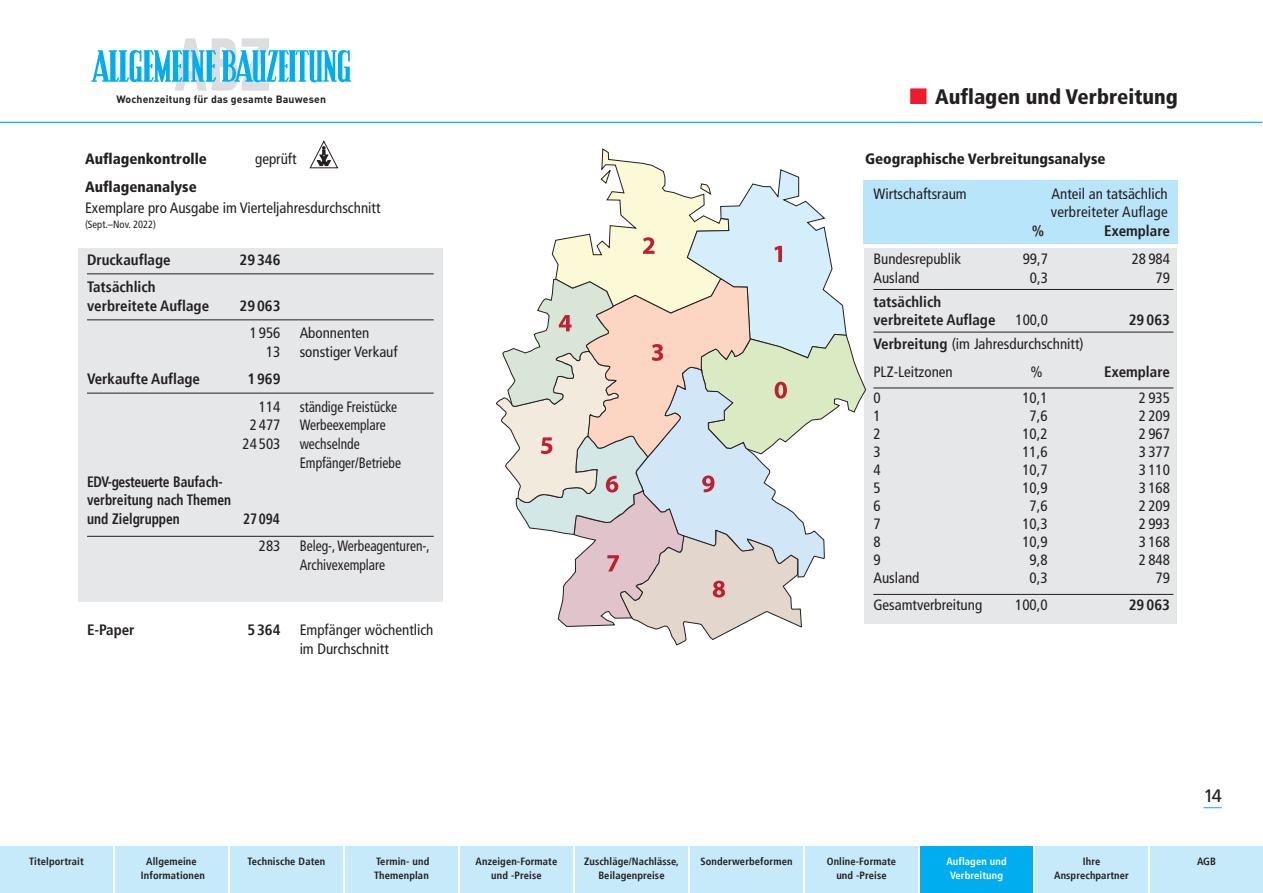
<style>
.page{position:relative;width:1263px;height:893px;background:#fff}
.page>*{position:absolute;margin:0;border:0;box-sizing:border-box;transform-origin:0 0}
.t1{font:900 condensed 21px "Frutiger";color:#231f20}
.t2{font:18px "Frutiger";color:#231f20}
.t3{font:condensed 15px/18px "Frutiger";color:#231f20}
.t4{font:700 condensed 15px/18.8px "Frutiger";color:#231f20}
.t5{font:condensed 15px/18.8px "Frutiger";color:#231f20;scale:.9 1}
.t6{font:900 condensed 15px "Frutiger";color:#231f20}
.t7{font:700 condensed 15px/18.8px "Frutiger";color:#231f20;scale:.9 1}
.t8{font:700 condensed 10.5px/13.5px "Frutiger";letter-spacing:.01em;color:#231f20;text-align:center}
.t9{font:10.5px "DIN Bold Alternate";letter-spacing:.015em;color:#231f20}
.t10{font:700 condensed 10.5px/13.5px "Frutiger";letter-spacing:.01em;color:#fff;text-align:center}
.t11{font:condensed 10.5px "Frutiger";color:#231f20}
.s1{color:#ee1b2d}
.s2{font-weight:700}
</style>
<div class="page">
<div style="left:0;top:846px;width:113px;height:47px;background:#c6eafa"></div>
<div style="left:115px;top:846px;width:113px;height:47px;background:#c6eafa"></div>
<div style="left:230px;top:846px;width:113px;height:47px;background:#c6eafa"></div>
<div style="left:345px;top:846px;width:113px;height:47px;background:#c6eafa"></div>
<div style="left:460px;top:846px;width:113px;height:47px;background:#c6eafa"></div>
<div style="left:575px;top:846px;width:113px;height:47px;background:#c6eafa"></div>
<div style="left:690px;top:846px;width:113px;height:47px;background:#c6eafa"></div>
<div style="left:805px;top:846px;width:113px;height:47px;background:#c6eafa"></div>
<div style="left:920px;top:846px;width:113px;height:47px;background:#00aeef"></div>
<div style="left:1035px;top:846px;width:113px;height:47px;background:#c6eafa"></div>
<div style="left:1150px;top:846px;width:113px;height:47px;background:#c6eafa"></div>
<div style="left:78px;top:248px;width:364px;height:353px;background:#e6e7e9"></div>
<div style="left:863px;top:248px;width:313px;height:376px;background:#e6e7e9"></div>
<div style="left:863px;top:180px;width:315px;height:64px;background:#b9e5fa"></div>
<svg style="left:1203px;top:807px;width:19px;height:1px"></svg>
<hr style="left:0;top:122px;width:1262px;height:1px;background:#00aeef">
<svg style="left:309px;top:140px;width:30px;height:29px"></svg>
<svg style="left:496px;top:148px;width:370px;height:498px"></svg>
<svg style="left:91px;top:38px;width:260px;height:53px"></svg>
<hr style="left:873px;top:289px;width:300px;height:1px;background:#231f20">
<hr style="left:873px;top:332px;width:300px;height:1px;background:#231f20">
<hr style="left:873px;top:388px;width:300px;height:1px;background:#231f20">
<hr style="left:873px;top:594px;width:300px;height:1px;background:#231f20">
<hr style="left:87px;top:274px;width:347px;height:1px;background:#231f20">
<hr style="left:87px;top:320px;width:347px;height:1px;background:#231f20">
<hr style="left:87px;top:393px;width:347px;height:1px;background:#231f20">
<hr style="left:87px;top:536px;width:347px;height:1px;background:#231f20">
<p class="t9" style="left:116px;top:95px;width:211px">Wochenzeitung für das gesamte Bauwesen</p>
<h1 class="t1" style="left:909px;top:88px;width:270px"><span class="s1">■</span> Auflagen und Verbreitung</h1>
<p class="t6" style="left:85px;top:153px;width:123px">Auflagenkontrolle</p>
<p class="t3" style="left:255px;top:151px;width:43px">geprüft</p>
<p class="t6" style="left:865px;top:153px;width:242px">Geographische Verbreitungsanalyse</p>
<p class="t6" style="left:85px;top:180px;width:113px">Auflagenanalyse</p>
<p class="t3" style="left:873px;top:186px;width:95px">Wirtschaftsraum</p>
<p class="t3" style="left:1051px;top:186px;width:118px">Anteil an tatsächlich verbreiteter Auflage</p>
<p class="t4" style="left:1032px;top:223px;width:14px">%</p>
<p class="t4" style="left:1104px;top:223px;width:67px">Exemplare</p>
<p class="t3" style="left:873px;top:251px;width:89px">Bundesrepublik</p>
<p class="t3" style="left:1023px;top:251px;width:27px">99,7</p>
<p class="t3" style="left:1132px;top:251px;width:40px">28 984</p>
<p class="t3" style="left:873px;top:270px;width:48px">Ausland</p>
<p class="t3" style="left:1030px;top:270px;width:19px">0,3</p>
<p class="t3" style="left:1155px;top:270px;width:16px">79</p>
<p class="t4" style="left:873px;top:294px;width:124px">tatsächlich verbreitete Auflage</p>
<p class="t3" style="left:85px;top:200px;width:297px">Exemplare pro Ausgabe im Vierteljahres durch schnitt</p>
<p class="t11" style="left:85px;top:220px;width:73px">(Sept.–Nov. 2022)</p>
<p class="t4" style="left:87px;top:252px;width:85px">Druckauflage</p>
<p class="t4" style="left:240px;top:252px;width:42px">29 346</p>
<p class="t4" style="left:87px;top:279px;width:124px">Tatsächlich verbreitete Auflage</p>
<p class="t4" style="left:240px;top:298px;width:42px">29 063</p>
<p class="t3" style="left:250px;top:325px;width:32px">1 956</p>
<p class="t3" style="left:300px;top:325px;width:71px">Abonnenten</p>
<p class="t3" style="left:266px;top:344px;width:16px">13</p>
<p class="t3" style="left:300px;top:344px;width:100px">sonstiger Verkauf</p>
<p class="t3" style="left:1015px;top:312px;width:34px">100,0</p>
<p class="t4" style="left:1129px;top:312px;width:43px">29 063</p>
<p class="t3" style="left:873px;top:332px;width:212px;line-height:27.3px"><span class="s2">Verbreitung</span> (im Jahresdurchschnitt)<br>PLZ-Leitzonen</p>
<p class="t3" style="left:1031px;top:364px;width:14px">%</p>
<p class="t4" style="left:1104px;top:364px;width:67px">Exemplare</p>
<p class="t4" style="left:87px;top:371px;width:115px">Verkaufte Auflage</p>
<p class="t4" style="left:247px;top:371px;width:35px">1 969</p>
<p class="t3" style="left:259px;top:399px;width:23px">114</p>
<p class="t5" style="left:300px;top:398px;width:110px">ständige Freistücke</p>
<p class="t3" style="left:250px;top:417px;width:32px">2 477</p>
<p class="t5" style="left:300px;top:417px;width:97px">Werbeexemplare</p>
<p class="t3" style="left:243px;top:436px;width:39px">24 503</p>
<p class="t5" style="left:300px;top:436px;width:114px">wechselnde<br>Empfänger/Betriebe</p>
<p class="t7" style="left:87px;top:474px;width:162px">EDV-gesteuerte Baufach&shy;verbreitung nach Themen und Zielgruppen</p>
<p class="t3" style="left:873px;top:390px;width:9px">0</p>
<p class="t3" style="left:1022px;top:390px;width:27px">10,1</p>
<p class="t3" style="left:1139px;top:390px;width:33px">2 935</p>
<p class="t3" style="left:873px;top:408px;width:9px">1</p>
<p class="t3" style="left:1029px;top:408px;width:19px">7,6</p>
<p class="t3" style="left:1139px;top:408px;width:33px">2 209</p>
<p class="t3" style="left:873px;top:426px;width:9px">2</p>
<p class="t3" style="left:1022px;top:426px;width:27px">10,2</p>
<p class="t3" style="left:1139px;top:426px;width:33px">2 967</p>
<p class="t3" style="left:873px;top:444px;width:9px">3</p>
<p class="t3" style="left:1022px;top:444px;width:27px">11,6</p>
<p class="t3" style="left:1139px;top:444px;width:33px">3 377</p>
<p class="t3" style="left:873px;top:462px;width:9px">4</p>
<p class="t3" style="left:1022px;top:462px;width:27px">10,7</p>
<p class="t3" style="left:1139px;top:462px;width:33px">3 110</p>
<p class="t3" style="left:873px;top:480px;width:9px">5</p>
<p class="t3" style="left:1022px;top:480px;width:27px">10,9</p>
<p class="t3" style="left:1139px;top:480px;width:33px">3 168</p>
<p class="t3" style="left:873px;top:498px;width:9px">6</p>
<p class="t3" style="left:1029px;top:498px;width:19px">7,6</p>
<p class="t3" style="left:1139px;top:498px;width:33px">2 209</p>
<p class="t3" style="left:873px;top:516px;width:9px">7</p>
<p class="t3" style="left:1022px;top:516px;width:27px">10,3</p>
<p class="t3" style="left:1139px;top:516px;width:33px">2 993</p>
<p class="t3" style="left:873px;top:534px;width:9px">8</p>
<p class="t3" style="left:1022px;top:534px;width:27px">10,9</p>
<p class="t3" style="left:1139px;top:534px;width:33px">3 168</p>
<p class="t3" style="left:873px;top:552px;width:9px">9</p>
<p class="t3" style="left:1029px;top:552px;width:19px">9,8</p>
<p class="t3" style="left:1139px;top:552px;width:33px">2 848</p>
<p class="t3" style="left:873px;top:570px;width:48px">Ausland</p>
<p class="t3" style="left:1029px;top:570px;width:19px">0,3</p>
<p class="t3" style="left:1155px;top:570px;width:16px">79</p>
<p class="t3" style="left:873px;top:596px;width:110px">Gesamtverbreitung</p>
<p class="t3" style="left:1015px;top:596px;width:34px">100,0</p>
<p class="t4" style="left:1129px;top:597px;width:43px">29 063</p>
<p class="t7" style="left:243px;top:511px;width:42px">27 094</p>
<p class="t3" style="left:259px;top:538px;width:23px">283</p>
<p class="t5" style="left:300px;top:538px;width:146px">Beleg-, Werbeagen tu ren-,<br>Archivexemplare</p>
<p class="t4" style="left:87px;top:622px;width:49px">E-Paper</p>
<p class="t4" style="left:247px;top:622px;width:35px">5 364</p>
<p class="t3" style="left:300px;top:621px;width:135px;line-height:18.8px">Empfänger wöchentlich im Durchschnitt</p>
<p class="t2" style="left:1203px;top:789px;width:20px">14</p>
<p class="t8" style="left:29px;top:856px;width:56px">Titelportrait</p>
<p class="t8" style="left:141px;top:856px;width:66px">Allgemeine<br>Informationen</p>
<p class="t8" style="left:248px;top:856px;width:79px">Technische Daten</p>
<p class="t8" style="left:374px;top:856px;width:57px;text-align:left">Termin- und<br>Themenplan</p>
<p class="t8" style="left:476px;top:856px;width:83px">Anzeigen-Formate und -Preise</p>
<p class="t8" style="left:584px;top:856px;width:96px">Zuschläge/Nachlässe,<br>Beilagenpreise</p>
<p class="t8" style="left:700px;top:856px;width:93px">Sonderwerbeformen</p>
<p class="t8" style="left:827px;top:856px;width:71px">Online-Formate und -Preise</p>
<p class="t10" style="left:946px;top:856px;width:62px">Auflagen und<br>Verbreitung</p>
<p class="t8" style="left:1054px;top:856px;width:76px">Ihre<br>Ansprechpartner</p>
<p class="t8" style="left:1197px;top:856px;width:21px">AGB</p>
</div>
